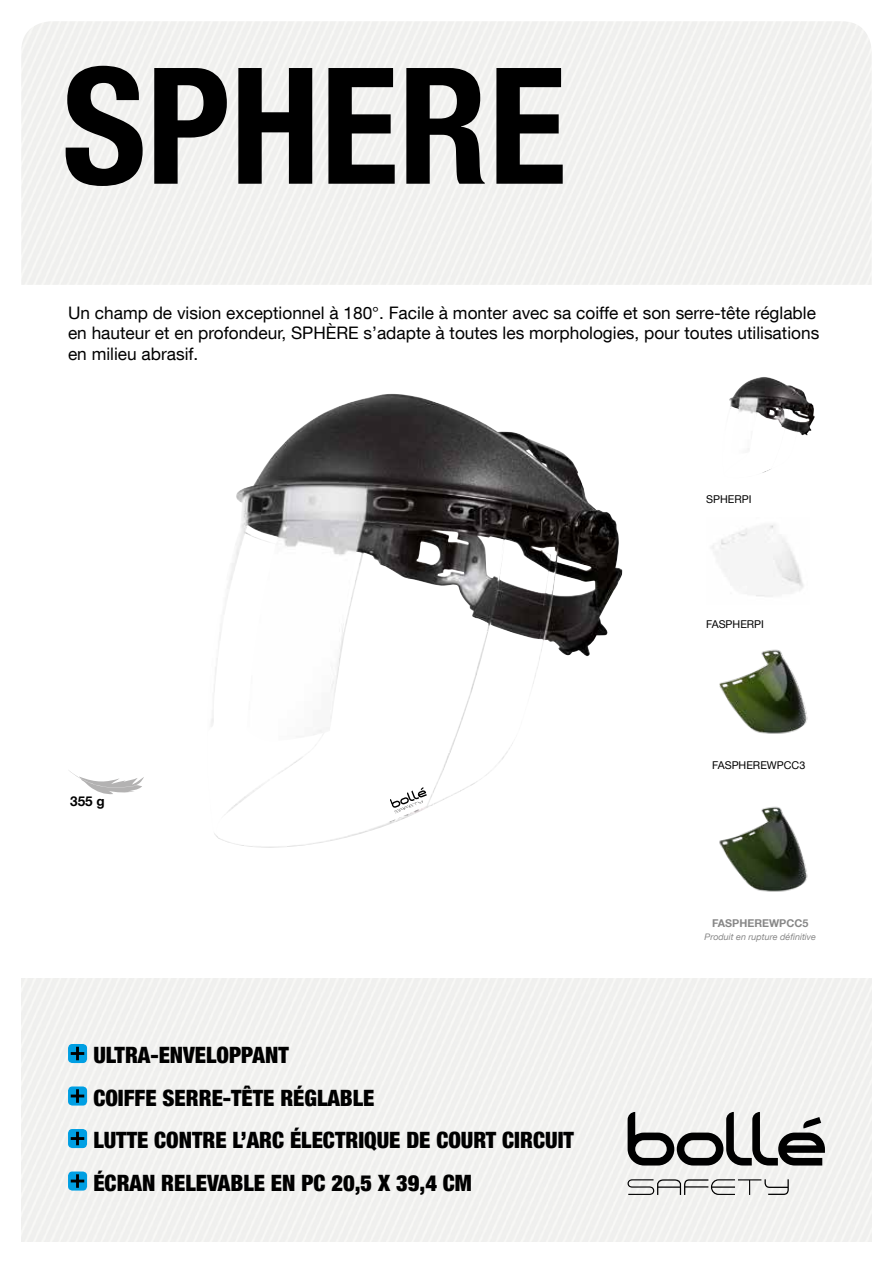
<style>
.page{position:relative;width:893px;height:1263px;background:#fff}
.page>*{position:absolute;margin:0;border:0;box-sizing:border-box;transform-origin:0 0}
.t1{font:700 condensed 162px "Helvetica Neue LT Com";color:#000}
.t2{font:900 condensed 22.5px/42.5px "Helvetica Neue LT Com";color:#000}
.t3{font:17.25px/20.7px "Helvetica Neue LT Com";color:#000}
.t4{font:700 13.5px "Helvetica Neue LT Com";color:#000}
.t5{font:10.8px "Helvetica Neue LT Com";color:#000}
.t6{font:700 10.8px "Helvetica Neue LT Com";color:#878787}
.t7{font:italic 9px "Helvetica Neue LT Com";color:#878787}
</style>
<div class="page">
<div style="left:21px;top:978px;width:851px;height:264px;background:#f0f0ee"></div>
<svg style="left:70px;top:771px;width:74px;height:23px"></svg>
<svg style="left:628px;top:1112px;width:197px;height:53px"></svg>
<svg style="left:627px;top:1179px;width:162px;height:16px"></svg>
<img style="left:211px;top:394px;width:411px;height:454px">
<img style="left:729px;top:377px;width:86px;height:96px">
<img style="left:711px;top:524px;width:93px;height:73px">
<img style="left:719px;top:649px;width:89px;height:85px">
<img style="left:719px;top:806px;width:89px;height:86px">
<svg style="left:390px;top:787px;width:37px;height:27px"></svg>
<div style="left:68px;top:1044px;width:19px;height:19px;background:#009fe3;border-radius:4px"></div>
<svg style="left:71px;top:1047px;width:13px;height:13px"></svg>
<div style="left:68px;top:1086px;width:19px;height:19px;background:#009fe3;border-radius:4px"></div>
<svg style="left:71px;top:1089px;width:13px;height:14px"></svg>
<div style="left:68px;top:1129px;width:19px;height:19px;background:#009fe3;border-radius:4px"></div>
<svg style="left:71px;top:1132px;width:13px;height:13px"></svg>
<div style="left:68px;top:1171px;width:19px;height:19px;background:#009fe3;border-radius:4px"></div>
<svg style="left:71px;top:1174px;width:13px;height:14px"></svg>
<h1 class="t1" style="left:62px;top:29px;width:506px">SPHERE</h1>
<p class="t3" style="left:68px;top:302px;width:753px">Un champ de vision exceptionnel à 180°. Facile à monter avec sa coiffe et son serre-tête réglable en hauteur et en profondeur, SPHÈRE s’adapte à toutes les morphologies, pour toutes utilisations en milieu abrasif.</p>
<p class="t5" style="left:706px;top:492px;width:47px">SPHERPI</p>
<p class="t5" style="left:706px;top:617px;width:59px">FASPHERPI</p>
<p class="t4" style="left:70px;top:792px;width:36px">355 g</p>
<h2 class="t2" style="left:93px;top:1034px;width:482px">ULTRA-ENVELOPPANT<br>COIFFE SERRE-TÊTE RÉGLABLE<br>LUTTE CONTRE L’ARC ÉLECTRIQUE DE COURT CIRCUIT<br>ÉCRAN RELEVABLE EN PC 20,5 X 39,4 CM</h2>
<p class="t5" style="left:712px;top:759px;width:95px">FASPHEREWPCC3</p>
<p class="t6" style="left:712px;top:916px;width:98px">FASPHEREWPCC5</p>
<p class="t7" style="left:705px;top:931px;width:113px">Produit en rupture définitive</p>
</div>
